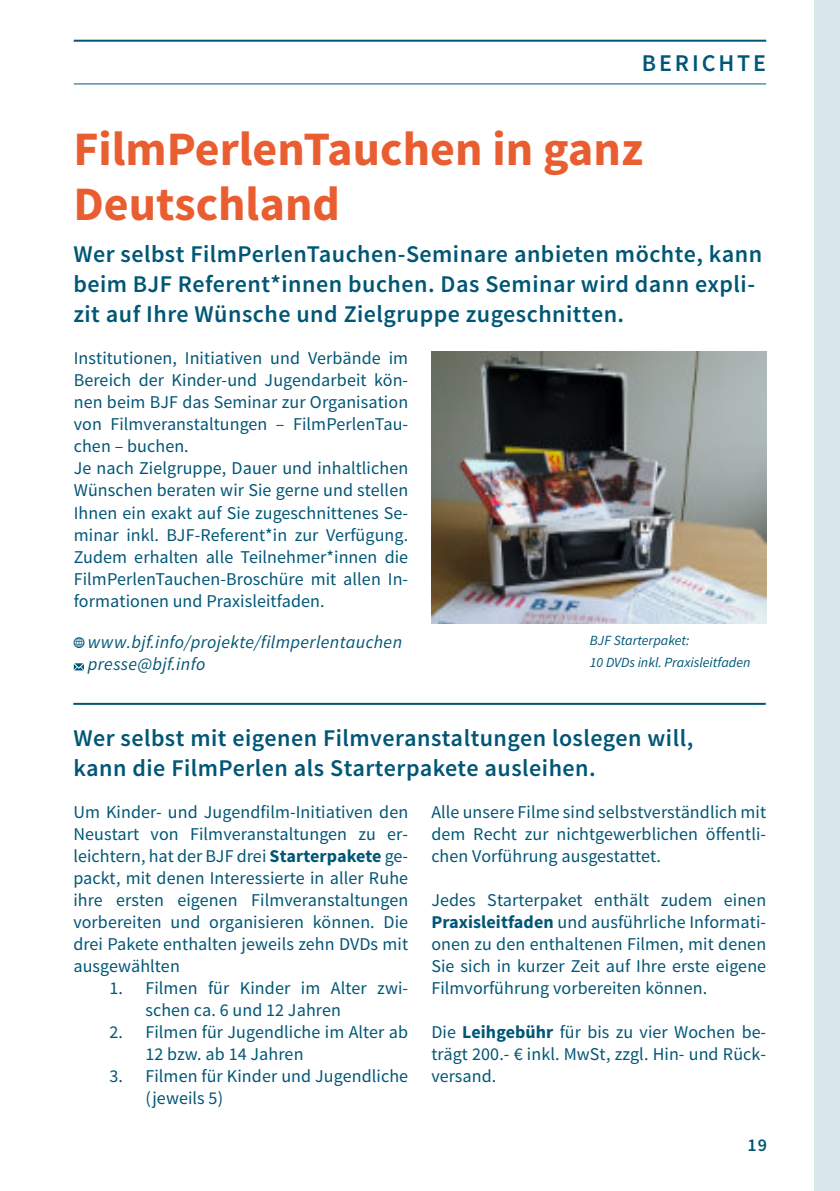
<style>
.page{position:relative;width:840px;height:1191px;background:#fff}
.page>*{position:absolute;margin:0;border:0;box-sizing:border-box;transform-origin:0 0}
.t1{font:700 48px/55px "Source Sans Pro";color:#e95e30}
.t2{font:600 24px/30px "Source Sans Pro";letter-spacing:.02em;color:#005676}
.t3{font:600 24px "Source Sans Pro";letter-spacing:.12em;color:#005676}
.t4{font:18px/22px "Source Sans Pro";letter-spacing:.005em;color:#005676;text-align:justify}
.t5{font:italic 18px/22px "Source Sans Pro";letter-spacing:.02em;color:#005676}
.t6{font:600 18px "Source Sans Pro";color:#005676}
.t7{font:italic 14px/21.4px "Source Sans Pro";color:#005676}
.s1{font-weight:700}
</style>
<div class="page">
<div style="left:814px;top:0;width:25px;height:1191px;background:#d9e6ea"></div>
<hr style="left:74px;top:84px;width:691px;height:1px;background:#005676">
<hr style="left:74px;top:40px;width:691px;height:2px;background:#005676">
<img style="left:431px;top:351px;width:334px;height:273px">
<hr style="left:73px;top:703px;width:692px;height:2px;background:#005676">
<svg style="left:74px;top:663px;width:10px;height:7px"></svg>
<h2 class="t3" style="left:641px;top:53px;width:126px">BERICHTE</h2>
<h1 class="t1" style="left:73px;top:125px;width:571px">FilmPerlenTauchen in ganz<br>Deutschland</h1>
<h2 class="t2" style="left:73px;top:241px;width:690px">Wer selbst FilmPerlenTauchen-Seminare anbieten möchte, kann beim BJF Referent*innen buchen. Das Seminar wird dann expli&shy;zit auf Ihre Wünsche und Zielgruppe zugeschnitten.</h2>
<p class="t4" style="left:74px;top:349px;width:336px;text-align:left">Institutionen, Initiativen und Verbände im Bereich der Kinder-und Jugendarbeit kön&shy;nen beim BJF das Seminar zur Organisation von Filmveranstaltungen – FilmPerlenTau&shy;chen – buchen.<br>Je nach Zielgruppe, Dauer und inhaltlichen Wünschen beraten wir Sie gerne und stellen Ihnen ein exakt auf Sie zugeschnittenes Se&shy;minar inkl. BJF-Referent*in zur Verfügung.<br>Zudem erhalten alle Teilnehmer*innen die FilmPerlenTauchen-Broschüre mit allen In&shy;formationen und Praxisleitfaden.</p>
<p class="t5" style="left:88px;top:633px;width:315px">www.bjf.info/projekte/filmperlentauchen presse@bjf.info</p>
<p class="t7" style="left:589px;top:631px;width:162px">BJF Starterpaket:<br>10 DVDs inkl. Praxisleitfaden</p>
<h2 class="t2" style="left:73px;top:725px;width:621px">Wer selbst mit eigenen Filmveranstaltungen loslegen will, kann die FilmPerlen als Starterpakete ausleihen.</h2>
<p class="t4" style="left:73px;top:802px;width:336px">Um Kinder- und Jugendfilm-Initiativen den Neustart von Filmveranstaltungen zu er&shy;leichtern, hat der BJF drei <span class="s1">Starterpakete</span> ge&shy;packt, mit denen Interessierte in aller Ruhe ihre ersten eigenen Filmveranstaltungen vorbereiten und organisieren können. Die drei Pakete enthalten jeweils zehn DVDs mit ausgewählten</p>
<p class="t4" style="left:145px;top:978px;width:264px;text-indent:-36px">1. Filmen für Kinder im Alter zwi&shy;schen ca. 6 und 12 Jahren</p>
<p class="t4" style="left:145px;top:1022px;width:264px;text-indent:-36px">2. Filmen für Jugendliche im Alter ab<br>12 bzw. ab 14 Jahren</p>
<p class="t4" style="left:145px;top:1066px;width:264px;text-indent:-36px">3. Filmen für Kinder und Jugendliche (jeweils 5)</p>
<p class="t4" style="left:431px;top:802px;width:336px">Alle unsere Filme sind selbstverständlich mit dem Recht zur nichtgewerblichen öffentli&shy;chen Vorführung ausgestattet.</p>
<p class="t4" style="left:431px;top:890px;width:336px">Jedes Starterpaket enthält zudem einen <span class="s1">Praxisleitfaden</span> und ausführliche Informati&shy;onen zu den enthaltenen Filmen, mit denen Sie sich in kurzer Zeit auf Ihre erste eigene Filmvorführung vorbereiten können.</p>
<p class="t4" style="left:431px;top:1022px;width:336px">Die <span class="s1">Leihgebühr</span> für bis zu vier Wochen be&shy;trägt 200.- € inkl. MwSt, zzgl. Hin- und Rück&shy;versand.</p>
<p class="t6" style="left:747px;top:1137px;width:21px">19</p>
</div>
